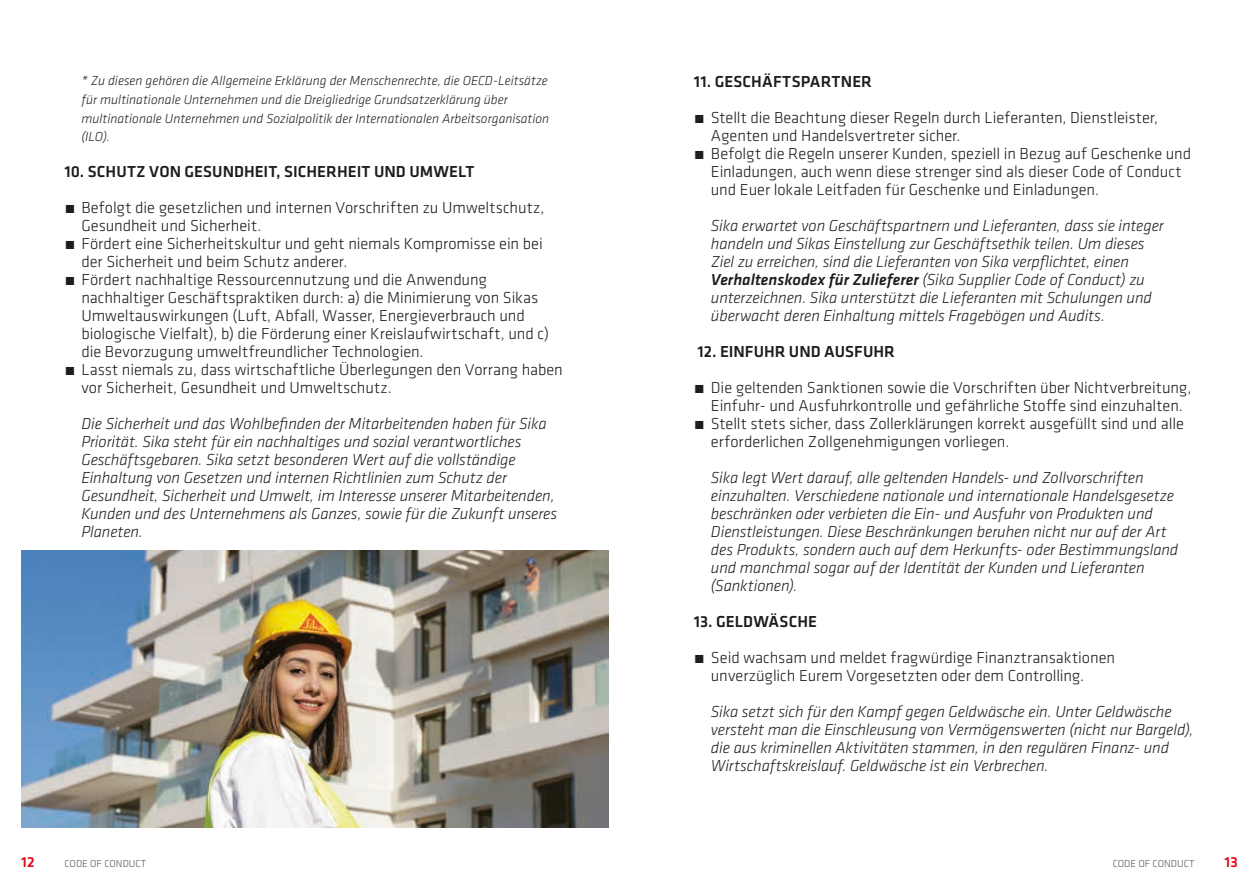
<style>
.page{position:relative;width:1259px;height:893px;background:#fff}
.page>*{position:absolute;margin:0;border:0;box-sizing:border-box;transform-origin:0 0}
.t1{font:italic 300 16.5px/18px "Klavika";letter-spacing:-.005em;color:#1d1d1b}
.t2{font:300 16.5px/18px "Klavika";letter-spacing:-.005em;color:#1d1d1b}
.Sub-chapter{font:500 16.5px "Klavika";color:#1d1d1b}
.t3{font:500 15px "Klavika";color:#e30614}
.t4{font:italic 300 13.5px/18.8px "Klavika";color:#1d1d1b}
.t5{font:300 10.5px "Klavika";color:#575756}
.s1{font-weight:500}
</style>
<div class="page">
<img style="left:21px;top:551px;width:587px;height:276px">
<p class="t4" style="left:81px;top:71px;width:469px">* Zu diesen gehören die Allgemeine Erklärung der Menschenrechte, die OECD-Leitsätze für multinationale Unternehmen und die Dreigliedrige Grundsatzerklärung über multinationale Unternehmen und Sozialpolitik der Internationalen Arbeitsorganisation (ILO).</p>
<p class="Sub-chapter" style="left:64px;top:161px;width:412px">10. SCHUTZ VON GESUNDHEIT, SICHERHEIT UND UMWELT</p>
<p class="t2" style="left:81px;top:199px;width:464px;text-indent:-17px">́ Befolgt die gesetzlichen und internen Vorschriften zu Umweltschutz,<br>Gesundheit und Sicherheit.</p>
<p class="t2" style="left:81px;top:235px;width:463px;text-indent:-17px">́ Fördert eine Sicherheitskultur und geht niemals Kompromisse ein bei der Sicherheit und beim Schutz anderer.</p>
<p class="t2" style="left:81px;top:271px;width:469px;text-indent:-17px">́ Fördert nachhaltige Ressourcennutzung und die Anwendung nachhaltiger Geschäftspraktiken durch: a) die Minimierung von Sikas Umweltauswirkungen (Luft, Abfall, Wasser, Energieverbrauch und biologische Vielfalt), b) die Förderung einer Kreislaufwirtschaft, und c) die Bevorzugung umweltfreundlicher Technologien.</p>
<p class="t2" style="left:81px;top:361px;width:483px;text-indent:-17px">́ Lasst niemals zu, dass wirtschaftliche Überlegungen den Vorrang haben vor Sicherheit, Gesundheit und Umweltschutz.</p>
<p class="t1" style="left:81px;top:415px;width:477px">Die Sicherheit und das Wohlbefinden der Mitarbeitenden haben für Sika Priorität. Sika steht für ein nachhaltiges und sozial verantwortliches Geschäftsgebaren. Sika setzt besonderen Wert auf die vollständige Einhaltung von Gesetzen und internen Richtlinien zum Schutz der Gesundheit, Sicherheit und Umwelt, im Interesse unserer Mitarbeitenden, Kunden und des Unternehmens als Ganzes, sowie für die Zukunft unseres Planeten.</p>
<p class="Sub-chapter" style="left:694px;top:71px;width:179px">11. GESCHÄFTSPARTNER</p>
<p class="t2" style="left:711px;top:109px;width:449px;text-indent:-17px">́ Stellt die Beachtung dieser Regeln durch Lieferanten, Dienstleister,<br>Agenten und Handelsvertreter sicher.</p>
<p class="t2" style="left:711px;top:145px;width:482px;text-indent:-17px">́ Befolgt die Regeln unserer Kunden, speziell in Bezug auf Geschenke und<br>Einladungen, auch wenn diese strenger sind als dieser Code of Conduct und Euer lokale Leitfaden für Geschenke und Einladungen.</p>
<p class="t1" style="left:711px;top:217px;width:454px">Sika erwartet von Geschäftspartnern und Lieferanten, dass sie integer handeln und Sikas Einstellung zur Geschäftsethik teilen. Um dieses Ziel zu erreichen, sind die Lieferanten von Sika verpflichtet, einen <span class="s1">Verhaltenskodex für Zulieferer</span> (Sika Supplier Code of Conduct) zu unterzeichnen. Sika unterstützt die Lieferanten mit Schulungen und überwacht deren Einhaltung mittels Fragebögen und Audits.</p>
<p class="Sub-chapter" style="left:697px;top:341px;width:199px">12. EINFUHR UND AUSFUHR</p>
<p class="t2" style="left:694px;top:379px;width:499px;text-align:center">́ Die geltenden Sanktionen sowie die Vorschriften über Nichtverbreitung,<br>Einfuhr- und Ausfuhrkontrolle und gefährliche Stoffe sind einzuhalten.</p>
<p class="t2" style="left:711px;top:415px;width:474px;text-indent:-17px">́ Stellt stets sicher, dass Zollerklärungen korrekt ausgefüllt sind und alle erforderlichen Zollgenehmigungen vorliegen.</p>
<p class="t1" style="left:711px;top:469px;width:469px">Sika legt Wert darauf, alle geltenden Handels- und Zollvorschriften einzuhalten. Verschiedene nationale und internationale Handelsgesetze beschränken oder verbieten die Ein- und Ausfuhr von Produkten und Dienstleistungen. Diese Beschränkungen beruhen nicht nur auf der Art des Produkts, sondern auch auf dem Herkunfts- oder Bestimmungsland und manchmal sogar auf der Identität der Kunden und Lieferanten (Sanktionen).</p>
<p class="Sub-chapter" style="left:694px;top:611px;width:124px">13. GELDWÄSCHE</p>
<p class="t2" style="left:711px;top:649px;width:406px;text-indent:-17px">́ Seid wachsam und meldet fragwürdige Finanztransaktionen unverzüglich Eurem Vorgesetzten oder dem Controlling.</p>
<p class="t1" style="left:711px;top:703px;width:484px">Sika setzt sich für den Kampf gegen Geldwäsche ein. Unter Geldwäsche versteht man die Einschleusung von Vermögenswerten (nicht nur Bargeld), die aus kriminellen Aktivitäten stammen, in den regulären Finanz- und Wirtschaftskreislauf. Geldwäsche ist ein Verbrechen.</p>
<p class="t3" style="left:21px;top:852px;width:15px">12</p>
<p class="t5" style="left:64px;top:857px;width:83px">CODE OF CONDUCT</p>
<p class="t5" style="left:1112px;top:857px;width:83px">CODE OF CONDUCT</p>
<p class="t3" style="left:1224px;top:852px;width:15px">13</p>
</div>
